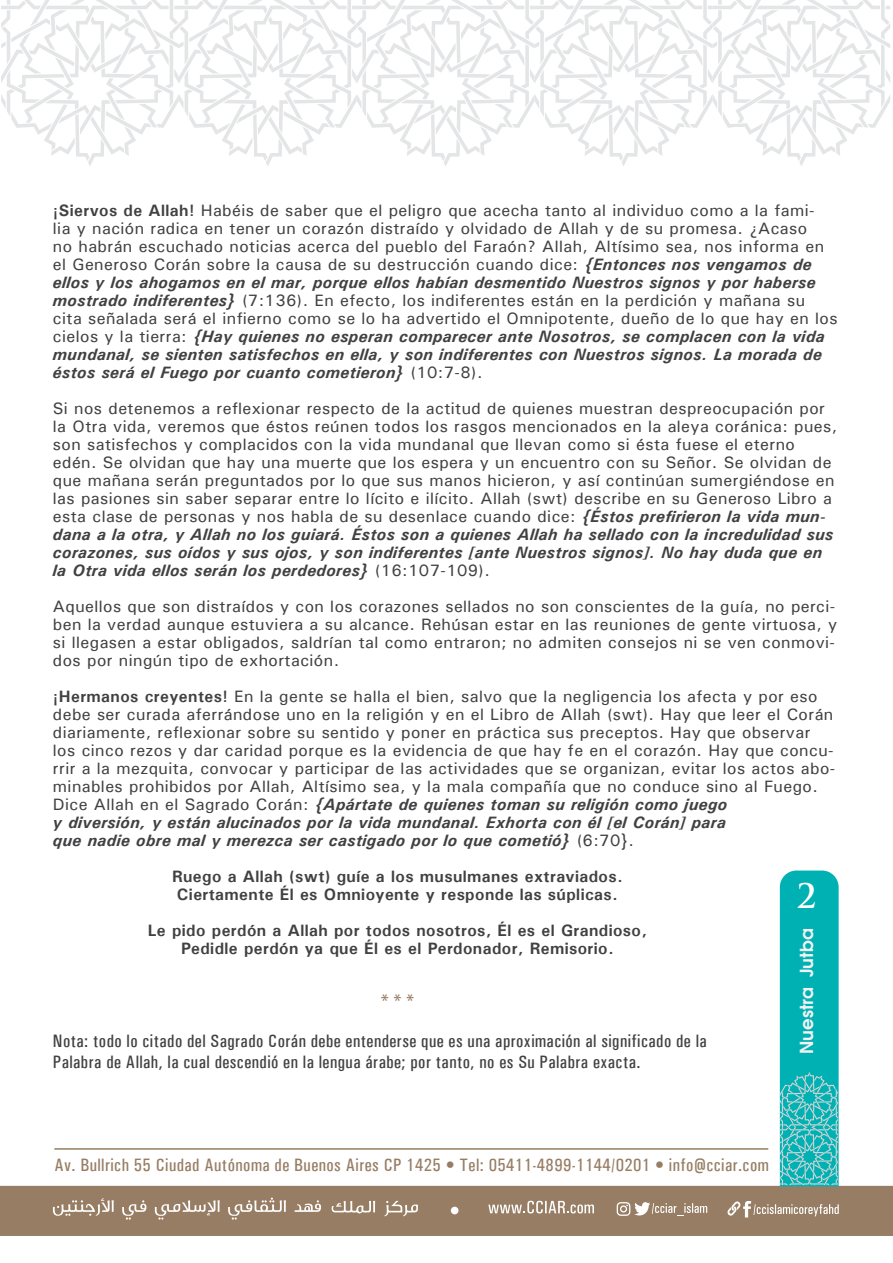
<style>
.page{position:relative;width:893px;height:1263px;background:#fff}
.page>*{position:absolute;margin:0;border:0;box-sizing:border-box;transform-origin:0 0}
.t1{font:700 33px "Trajan Pro";color:#fff}
.t2{font:500 19.5px "Univers";color:#977d64}
.t3{font:500 condensed 18px/21.6px "Univers";letter-spacing:.025em;color:#414042}
.t4{font:500 condensed 18px "Univers";letter-spacing:.025em;color:#977d64}
.t5{font:600 18px "Avant Garde";color:#f1f1f2}
.t6{font:500 16.5px/18px "Univers";letter-spacing:.025em;color:#414042}
.t7{font:700 16.5px/18px "Univers";letter-spacing:.025em;color:#414042}
.s1{font-weight:700}
.s2{font-weight:700;font-style:italic}
</style>
<div class="page">
<div style="left:0;top:1184px;width:893px;height:52px;background:#977d64"></div>
<svg style="left:1px;top:0;width:889px;height:166px"></svg>
<svg style="left:780px;top:870px;width:59px;height:316px;background:#19b5b7"></svg>
<div style="left:451px;top:1207px;width:7px;height:7px;background:#fff;border-radius:50%"></div>
<svg style="left:617px;top:1202px;width:90px;height:14px"></svg>
<svg style="left:727px;top:1201px;width:112px;height:16px;background:#af9b88"></svg>
<svg style="left:488px;top:1201px;width:106px;height:12px"></svg>
<svg style="left:332px;top:1201px;width:43px;height:12px"></svg>
<svg style="left:384px;top:1201px;width:34px;height:15px"></svg>
<svg style="left:53px;top:1198px;width:61px;height:18px"></svg>
<svg style="left:122px;top:1200px;width:24px;height:19px"></svg>
<svg style="left:155px;top:1200px;width:65px;height:19px"></svg>
<svg style="left:228px;top:1197px;width:58px;height:22px"></svg>
<svg style="left:294px;top:1200px;width:27px;height:12px"></svg>
<hr style="left:54px;top:1148px;width:714px;height:2px;background:#977d64">
<p class="t6" style="left:53px;top:201px;width:786px"><span class="s1">¡Siervos de Allah!</span> Habéis de saber que el peligro que acecha tanto al individuo como a la fami-<br>lia y nación radica en tener un corazón distraído y olvidado de Allah y de su promesa. ¿Acaso<br>no habrán escuchado noticias acerca del pueblo del Faraón? Allah, Altísimo sea, nos informa en el Generoso Corán sobre la causa de su destrucción cuando dice: <span class="s2">{Entonces nos vengamos de ellos y los ahogamos en el mar, porque ellos habían desmentido Nuestros signos y por haberse mostrado indiferentes}</span> (7:136). En efecto, los indiferentes están en la perdición y mañana su cita señalada será el infierno como se lo ha advertido el Omnipotente, dueño de lo que hay en los cielos y la tierra: <span class="s2">{Hay quienes no esperan comparecer ante Nosotros, se complacen con la vida mundanal, se sienten satisfechos en ella, y son indiferentes con Nuestros signos. La morada de éstos será el Fuego por cuanto cometieron}</span> (10:7-8).</p>
<p class="t6" style="left:53px;top:399px;width:786px">Si nos detenemos a reflexionar respecto de la actitud de quienes muestran despreocupación por la Otra vida, veremos que éstos reúnen todos los rasgos mencionados en la aleya coránica: pues, son satisfechos y complacidos con la vida mundanal que llevan como si ésta fuese el eterno edén. Se olvidan que hay una muerte que los espera y un encuentro con su Señor. Se olvidan de que mañana serán preguntados por lo que sus manos hicieron, y así continúan sumergiéndose en las pasiones sin saber separar entre lo lícito e ilícito. Allah (swt) describe en su Generoso Libro a esta clase de personas y nos habla de su desenlace cuando dice: <span class="s2">{Éstos prefirieron la vida mun&shy;dana a la otra, y Allah no los guiará. Éstos son a quienes Allah ha sellado con la incredulidad sus corazones, sus oídos y sus ojos, y son indiferentes [ante Nuestros signos]. No hay duda que en la Otra vida ellos serán los perdedores}</span> (16:107-109).</p>
<p class="t6" style="left:53px;top:597px;width:786px">Aquellos que son distraídos y con los corazones sellados no son conscientes de la guía, no perci&shy;ben la verdad aunque estuviera a su alcance. Rehúsan estar en las reuniones de gente virtuosa, y si llegasen a estar obligados, saldrían tal como entraron; no admiten consejos ni se ven conmovi&shy;dos por ningún tipo de exhortación.</p>
<p class="t6" style="left:53px;top:687px;width:784px"><span class="s1">¡Hermanos creyentes!</span> En la gente se halla el bien, salvo que la negligencia los afecta y por eso debe ser curada aferrándose uno en la religión y en el Libro de Allah (swt). Hay que leer el Corán diariamente, reflexionar sobre su sentido y poner en práctica sus preceptos. Hay que observar los cinco rezos y dar caridad porque es la evidencia de que hay fe en el corazón. Hay que concu&shy;rrir a la mezquita, convocar y participar de las actividades que se organizan, evitar los actos abo&shy;minables prohibidos por Allah, Altísimo sea, y la mala compañía que no conduce sino al Fuego.<br>Dice Allah en el Sagrado Corán: <span class="s2">{Apártate de quienes toman su religión como juego<br>y diversión, y están alucinados por la vida mundanal. Exhorta con él [el Corán] para<br>que nadie obre mal y merezca ser castigado por lo que cometió}</span> (6:70}.</p>
<p class="t7" style="left:172px;top:867px;width:452px">Ruego a Allah (swt) guíe a los musulmanes extraviados.<br>Ciertamente Él es Omnioyente y responde las súplicas.</p>
<p class="t7" style="left:148px;top:921px;width:501px;text-align:center">Le pido perdón a Allah por todos nosotros, Él es el Grandioso,<br>Pedidle perdón ya que Él es el Perdonador, Remisorio.</p>
<p class="t2" style="left:378px;top:989px;width:39px">***</p>
<p class="t3" style="left:53px;top:1030px;width:655px">Nota: todo lo citado del Sagrado Corán debe entenderse que es una aproximación al significado de la<br>Palabra de Allah, la cual descendió en la lengua árabe; por tanto, no es Su Palabra exacta.</p>
<h1 class="t1" style="left:796px;top:876px;width:21px">2</h1>
<p class="t5" style="left:794px;top:1054px;width:127px;rotate:-90deg">Nuestra Jutba</p>
<p class="t4" style="left:54px;top:1154px;width:716px">Av. Bullrich 55 Ciudad Autónoma de Buenos Aires CP 1425 • Tel: 05411-4899-1144/0201 • info@cciar.com</p>
</div>
